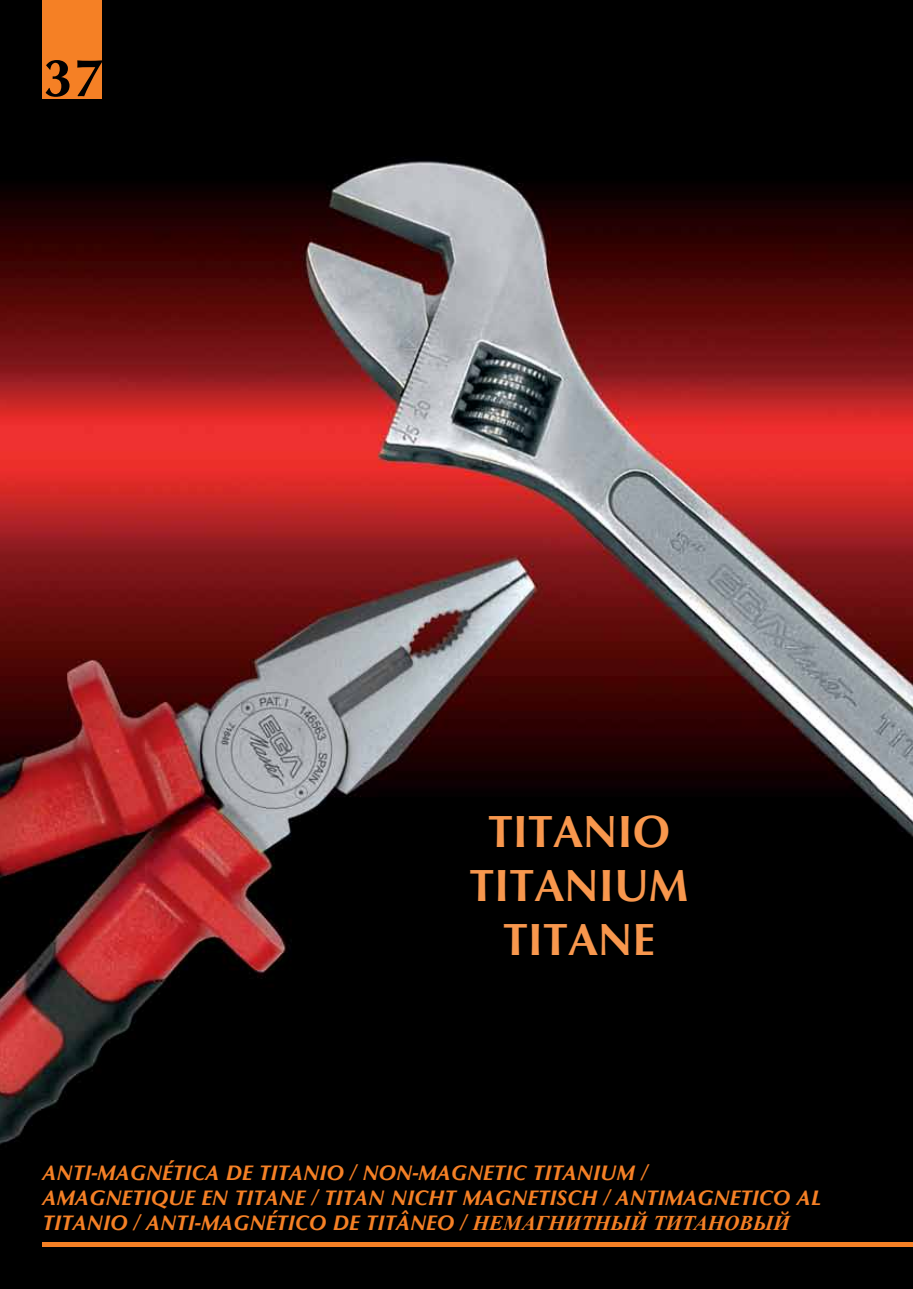
<style>
.page{position:relative;width:913px;height:1289px;background:#fff}
.page>*{position:absolute;margin:0;border:0;box-sizing:border-box;transform-origin:0 0}
.t1{font:700 54px "CG Omega";color:#000}
.t2{font:700 45px/54px "CG Omega";color:#f8974d;text-align:center}
.t3{font:italic 700 21px/25.2px "CG Omega";color:#f58025}
.s1{font-family:"Times New Roman"}
</style>
<div class="page">
<img style="left:0;top:0;width:912px;height:1288px">
<div style="left:43px;top:0;width:59px;height:99px;background:#f58025"></div>
<hr style="left:43px;top:1242px;width:869px;height:4px;background:#f58025">
<h1 class="t1" style="left:43px;top:45px;width:61px">37</h1>
<h2 class="t2" style="left:469px;top:804px;width:221px">TITANIO<br>TITANIUM<br>TITANE</h2>
<p class="t3" style="left:43px;top:1159px;width:779px">ANTI-MAGNÉTICA DE TITANIO / NON-MAGNETIC TITANIUM /<br>AMAGNETIQUE EN TITANE / TITAN NICHT MAGNETISCH / ANTIMAGNETICO AL<br>TITANIO / ANTI-MAGNÉTICO DE TITÂNEO / <span class="s1">НЕМАГНИТНЫЙ ТИТАНОВЫЙ</span></p>
</div>
